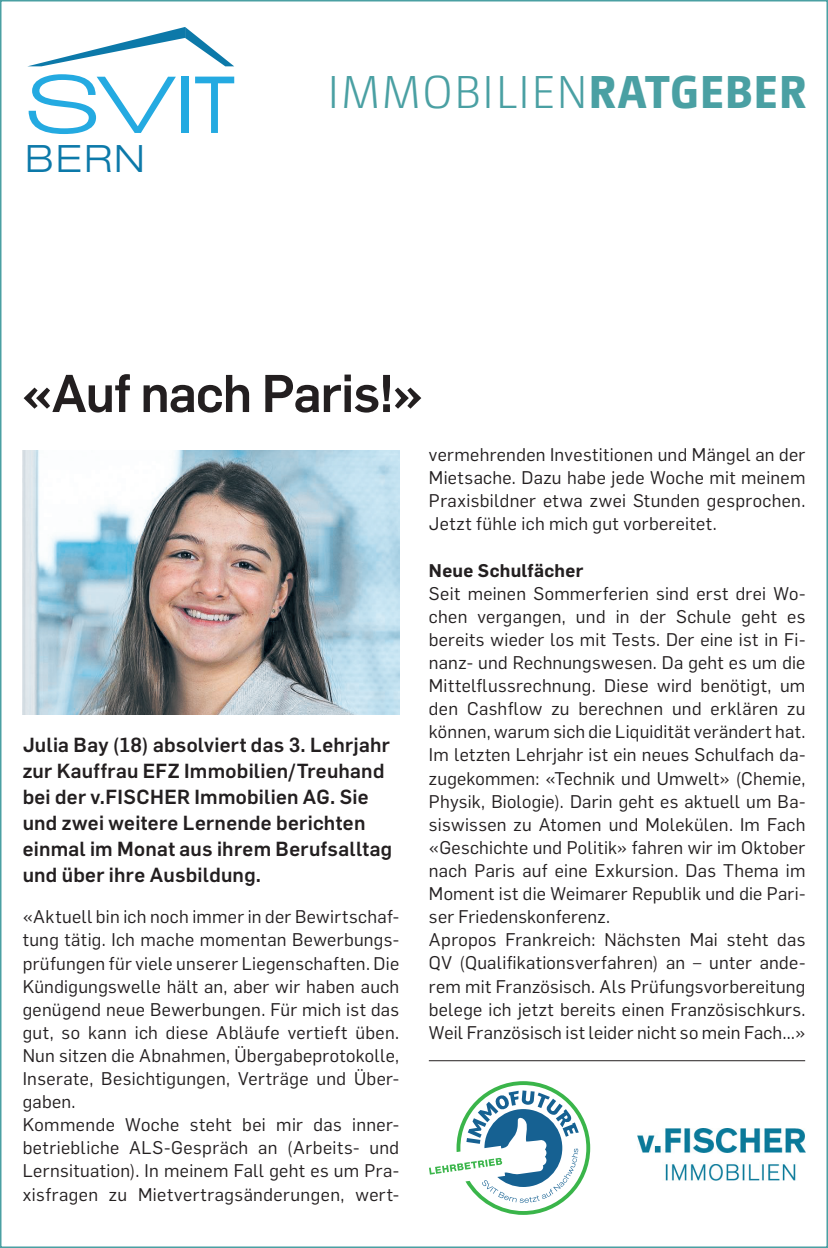
<style>
.page{position:relative;width:828px;height:1248px;background:#fff}
.page>*{position:absolute;margin:0;border:0;box-sizing:border-box;transform-origin:0 0}
.t1{font:500 52px "Flama";letter-spacing:-.02em;color:#231f20}
.t2{font:300 46px "Camingo Dos Text";letter-spacing:.025em;color:#4aa0a3}
.t3{font:300 expanded 37.8px "Helvetica Neue LT Std";color:#0c79a9}
.t4{font:500 20px/26px "Flama";letter-spacing:.015em;color:#231f20}
.t5{font:18px/23px "Flama";letter-spacing:.015em;color:#231f20}
.t6{font:600 18px "Flama";letter-spacing:.02em;color:#231f20}
.s1{font-weight:800}
</style>
<div class="page">
<svg style="left:29px;top:74px;width:147px;height:60px"></svg>
<div style="left:182px;top:77px;width:7px;height:56px;background:#24aae1"></div>
<svg style="left:195px;top:77px;width:39px;height:56px"></svg>
<svg style="left:29px;top:27px;width:205px;height:39px"></svg>
<img style="left:23px;top:451px;width:376px;height:263px">
<img style="left:637px;top:1128px;width:168px;height:52px">
<hr style="left:429px;top:1060px;width:376px;height:1px;background:#231f20">
<svg style="left:429px;top:1081px;width:161px;height:133px"></svg>
<h3 class="t3" style="left:26px;top:136px;width:121px">BERN</h3>
<h2 class="t2" style="left:328px;top:65px;width:480px">IMMOBILIEN<span class="s1">RATGEBER</span></h2>
<h1 class="t1" style="left:22px;top:356px;width:403px">«Auf nach Paris!»</h1>
<p class="t4" style="left:23px;top:730px;width:371px">Julia Bay (18) absolviert das 3. Lehrjahr zur Kauffrau EFZ Immobilien/Treuhand bei der v.FISCHER Immobilien AG. Sie und zwei weitere Lernende berichten einmal im Monat aus ihrem Berufsalltag und über ihre Ausbildung.</p>
<p class="t5" style="left:23px;top:904px;width:378px">«Aktuell bin ich noch immer in der Bewirtschaf&shy;tung tätig. Ich mache momentan Bewerbungs&shy;prüfungen für viele unserer Liegenschaften. Die Kündigungswelle hält an, aber wir haben auch genügend neue Bewerbungen. Für mich ist das gut, so kann ich diese Abläufe vertieft üben.<br>Nun sitzen die Abnahmen, Übergabeprotokolle, Inserate, Besichtigungen, Verträge und Über&shy;gaben.<br>Kommende Woche steht bei mir das inner&shy;betriebliche ALS-Gespräch an (Arbeits- und Lernsituation). In meinem Fall geht es um Pra&shy;xisfragen zu Mietvertragsänderungen, wert-</p>
<p class="t5" style="left:429px;top:442px;width:378px;text-align:justify">vermehrenden Investitionen und Mängel an der Mietsache. Dazu habe jede Woche mit meinem Praxisbildner etwa zwei Stunden gesprochen.<br>Jetzt fühle ich mich gut vorbereitet.</p>
<p class="t6" style="left:429px;top:557px;width:156px">Neue Schulfächer</p>
<p class="t5" style="left:429px;top:580px;width:378px">Seit meinen Sommerferien sind erst drei Wo&shy;chen vergangen, und in der Schule geht es bereits wieder los mit Tests. Der eine ist in Fi&shy;nanz- und Rechnungswesen. Da geht es um die Mittelflussrechnung. Diese wird benötigt, um den Cashflow zu berechnen und erklären zu können, warum sich die Liquidität verändert hat.<br>Im letzten Lehrjahr ist ein neues Schulfach da&shy;zugekommen: «Technik und Umwelt» (Chemie, Physik, Biologie). Darin geht es aktuell um Ba&shy;siswissen zu Atomen und Molekülen. Im Fach «Geschichte und Politik» fahren wir im Oktober nach Paris auf eine Exkursion. Das Thema im Moment ist die Weimarer Republik und die Pari&shy;ser Friedenskonferenz.<br>Apropos Frankreich: Nächsten Mai steht das QV (Qualifikationsverfahren) an – unter ande&shy;rem mit Französisch. Als Prüfungsvorbereitung belege ich jetzt bereits einen Französischkurs.<br>Weil Französisch ist leider nicht so mein Fach…»</p>
</div>
